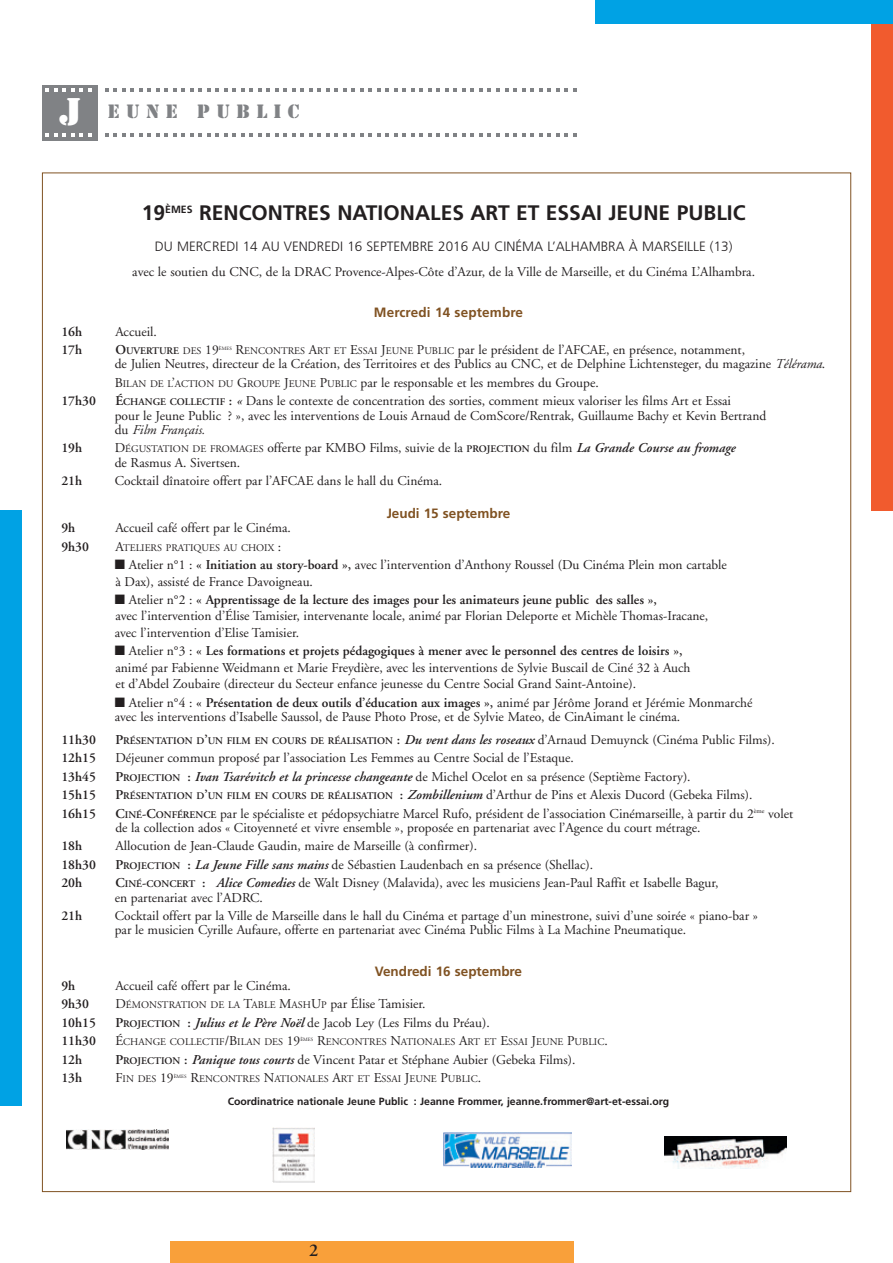
<style>
.page{position:relative;width:893px;height:1263px;background:#fff}
.page>*{position:absolute;margin:0;border:0;box-sizing:border-box;transform-origin:0 0}
.t1{font:700 21px "Frutiger";color:#231f20}
.t2{font:18px "Stencil Std";color:#808285}
.t3{font:600 18px "Adobe Garamond";color:#231f20}
.t4{font:13.5px/14.2px "Adobe Garamond";color:#231f20}
.t5{font:600 13.5px "Adobe Garamond";color:#231f20}
.t6{font:300 13.5px "Frutiger";color:#231f20}
.t7{font:700 13.5px "Frutiger";color:#805222}
.t8{font:700 10.5px "Frutiger";color:#231f20}
.t9{font:10.2px "Adobe Garamond";color:#231f20}
.t10{font:600 10.2px "Adobe Garamond";color:#231f20}
.t11{font:5.1px "Adobe Garamond";color:#231f20}
.s1{font-size:36px;color:#fff}
.s2{font-size:13.5px}
.s3{font-weight:400}
.s4{font-weight:400;font-size:13.5px}
.s5{font-size:10.2px}
.s6{font-style:italic}
.s7{font-weight:600}
.s8{font-weight:600;font-size:10.2px}
.s9{font-weight:600;font-style:italic}
.s10{font-style:italic;font-size:13.5px}
</style>
<div class="page">
<div style="left:872px;top:0;width:21px;height:510px;background:#f15b2e"></div>
<div style="left:595px;top:0;width:298px;height:23px;background:#00a2e4"></div>
<div style="left:0;top:510px;width:21px;height:596px;background:#00a2e4"></div>
<div style="left:170px;top:1242px;width:404px;height:21px;background:#f9a03a"></div>
<div style="left:43px;top:85px;width:55px;height:56px;background:#808285"></div>
<svg style="left:45px;top:88px;width:47px;height:4px"></svg>
<svg style="left:105px;top:88px;width:471px;height:4px"></svg>
<svg style="left:105px;top:133px;width:471px;height:4px"></svg>
<svg style="left:45px;top:133px;width:47px;height:4px"></svg>
<img style="left:665px;top:1136px;width:121px;height:32px">
<svg style="left:67px;top:1129px;width:102px;height:21px"></svg>
<img style="left:67px;top:1129px;width:101px;height:20px">
<img style="left:444px;top:1132px;width:128px;height:36px">
<img style="left:272px;top:1128px;width:43px;height:54px">
<p class="t2" style="left:59px;top:100px;width:242px"><span class="s1">J</span> EUNE PUBLIC</p>
<p class="t1" style="left:142px;top:201px;width:605px">19<sup>ÈMES</sup> RENCONTRES NATIONALES ART ET ESSAI JEUNE PUBLIC</p>
<p class="t6" style="left:155px;top:239px;width:579px">DU MERCREDI 14 AU VENDREDI 16 SEPTEMBRE 2016 AU CINÉMA L’ALHAMBRA À MARSEILLE (13)</p>
<p class="t4" style="left:132px;top:265px;width:624px">avec le soutien du CNC, de la DRAC Provence-Alpes-Côte d’Azur, de la Ville de Marseille, et du Cinéma L’Alhambra.</p>
<p class="t7" style="left:374px;top:304px;width:151px">Mercredi 14 septembre</p>
<p class="t5" style="left:61px;top:324px;width:22px">16h</p>
<p class="t4" style="left:115px;top:325px;width:43px">Accueil.</p>
<p class="t5" style="left:61px;top:342px;width:22px">17h</p>
<p class="t10" style="left:115px;top:345px;width:105px"><span class="s2">O</span>UVERTURE <span class="s3">DES</span> <span class="s4">19</span></p>
<p class="t11" style="left:219px;top:345px;width:15px">ÈMES</p>
<p class="t4" style="left:115px;top:343px;width:712px;text-indent:121px">R<span class="s5">ENCONTRES</span> A<span class="s5">RT ET</span> E<span class="s5">SSAI</span> J<span class="s5">EUNE</span> P<span class="s5">UBLIC</span> par le président de l’AFCAE, en présence, notamment,<br>de Julien Neutres, directeur de la Création, des Territoires et des Publics au CNC, et de Delphine Lichtensteger, du magazine <span class="s6">Télérama</span>.</p>
<p class="t4" style="left:115px;top:376px;width:485px">B<span class="s5">ILAN DE L</span>’<span class="s5">ACTION DU</span> G<span class="s5">ROUPE</span> J<span class="s5">EUNE</span> P<span class="s5">UBLIC</span> par le responsable et les membres du Groupe.</p>
<p class="t5" style="left:61px;top:394px;width:36px">17h30</p>
<p class="t4" style="left:115px;top:394px;width:653px"><span class="s7">É</span><span class="s8">CHANGE COLLECTIF</span> <span class="s7">:</span> <span class="s9">«</span> Dans le contexte de concentration des sorties, comment mieux valoriser les films Art et Essai<br>pour le Jeune Public ? », avec les interventions de Louis Arnaud de ComScore/Rentrak, Guillaume Bachy et Kevin Bertrand du <span class="s6">Film Français.</span></p>
<p class="t5" style="left:61px;top:441px;width:22px">19h</p>
<p class="t4" style="left:115px;top:441px;width:622px">D<span class="s5">ÉGUSTATION DE FROMAGES</span> offerte par KMBO Films, suivie de la <span class="s8">PROJECTION</span> du film <span class="s9">La Grande Course au fromage </span>de Rasmus A. Sivertsen.</p>
<p class="t5" style="left:61px;top:473px;width:22px">21h</p>
<p class="t4" style="left:115px;top:474px;width:329px">Cocktail dînatoire offert par l’AFCAE dans le hall du Cinéma.</p>
<p class="t7" style="left:387px;top:505px;width:125px">Jeudi 15 septembre</p>
<p class="t5" style="left:61px;top:520px;width:15px">9h</p>
<p class="t4" style="left:115px;top:521px;width:177px">Accueil café offert par le Cinéma.</p>
<p class="t5" style="left:61px;top:539px;width:29px">9h30</p>
<p class="t9" style="left:115px;top:542px;width:167px"><span class="s2">A</span>TELIERS PRATIQUES AU CHOIX <span class="s2">:</span></p>
<p class="t4" style="left:115px;top:557px;width:614px;line-height:16.4px">■ Atelier n°1 : <span class="s7">« Initiation au story-board »,</span> avec l’intervention d’Anthony Roussel (Du Cinéma Plein mon cartable à Dax), assisté de France Davoigneau.</p>
<p class="t4" style="left:115px;top:592px;width:595px;line-height:16.4px">■ Atelier n°2 : <span class="s7">« Apprentissage de la lecture des images pour les animateurs jeune public des salles »,<br></span>avec l’intervention d’Élise Tamisier, intervenante locale, animé par Florian Deleporte et Michèle Thomas-Iracane, avec l’intervention d’Elise Tamisier.</p>
<p class="t4" style="left:115px;top:643px;width:577px;line-height:16.4px">■ Atelier n°3 : <span class="s7">« Les formations et projets pédagogiques à mener avec le personnel des centres de loisirs », </span>animé par Fabienne Weidmann et Marie Freydière, avec les interventions de Sylvie Buscail de Ciné 32 à Auch et d’Abdel Zoubaire (directeur du Secteur enfance jeunesse du Centre Social Grand Saint-Antoine).</p>
<p class="t4" style="left:115px;top:695px;width:639px">■ Atelier n°4 : <span class="s7">« Présentation de deux outils d’éducation aux images »,</span> animé par Jérôme Jorand et Jérémie Monmarché avec les interventions d’Isabelle Saussol, de Pause Photo Prose, et de Sylvie Mateo, de CinAimant le cinéma.</p>
<p class="t5" style="left:61px;top:732px;width:36px">11h30</p>
<p class="t10" style="left:115px;top:735px;width:661px"><span class="s2">P</span>RÉSENTATION D<span class="s2">’</span>UN FILM EN COURS DE RÉALISATION <span class="s2">:</span> <span class="s10">Du vent dans les roseaux</span> <span class="s4">d’Arnaud Demuynck (Cinéma Public Films).</span></p>
<p class="t5" style="left:61px;top:750px;width:36px">12h15</p>
<p class="t4" style="left:115px;top:751px;width:460px">Déjeuner commun proposé par l’association Les Femmes au Centre Social de l’Estaque.</p>
<p class="t5" style="left:61px;top:769px;width:36px">13h45</p>
<p class="t4" style="left:115px;top:769px;width:577px"><span class="s7">P</span><span class="s8">ROJECTION</span> <span class="s7">:</span> <span class="s9">Ivan Tsarévitch et la princesse changeante</span> de Michel Ocelot en sa présence (Septième Factory).</p>
<p class="t5" style="left:61px;top:787px;width:36px">15h15</p>
<p class="t4" style="left:115px;top:788px;width:639px"><span class="s7">P</span><span class="s8">RÉSENTATION D</span><span class="s7">’</span><span class="s8">UN FILM EN COURS DE RÉALISATION</span> <span class="s7">:</span> <span class="s9">Zombillenium</span> d’Arthur de Pins et Alexis Ducord (Gebeka Films).</p>
<p class="t5" style="left:61px;top:806px;width:36px">16h15</p>
<p class="t4" style="left:115px;top:806px;width:679px"><span class="s7">C</span><span class="s8">INÉ</span><span class="s7">-C</span><span class="s8">ONFÉRENCE</span> par le spécialiste et pédopsychiatre Marcel Rufo, président de l’association Cinémarseille, à partir du 2<sup>ème</sup> volet de la collection ados « Citoyenneté et vivre ensemble », proposée en partenariat avec l’Agence du court métrage.</p>
<p class="t5" style="left:61px;top:839px;width:22px">18h</p>
<p class="t4" style="left:115px;top:839px;width:363px">Allocution de Jean-Claude Gaudin, maire de Marseille (à confirmer).</p>
<p class="t5" style="left:61px;top:857px;width:36px">18h30</p>
<p class="t4" style="left:115px;top:858px;width:479px"><span class="s7">P</span><span class="s8">ROJECTION</span> <span class="s7">:</span> <span class="s9">La Jeune Fille sans mains</span> de Sébastien Laudenbach en sa présence (Shellac).</p>
<p class="t5" style="left:61px;top:876px;width:22px">20h</p>
<p class="t4" style="left:115px;top:876px;width:605px"><span class="s7">C</span><span class="s8">INÉ</span><span class="s7">-</span><span class="s8">CONCERT</span> <span class="s7">:</span> <span class="s9">Alice Comedies</span> de Walt Disney (Malavida), avec les musiciens Jean-Paul Raffit et Isabelle Bagur, en partenariat avec l’ADRC.</p>
<p class="t5" style="left:61px;top:908px;width:22px">21h</p>
<p class="t4" style="left:115px;top:909px;width:645px">Cocktail offert par la Ville de Marseille dans le hall du Cinéma et partage d’un minestrone, suivi d’une soirée « piano-bar » par le musicien Cyrille Aufaure, offerte en partenariat avec Cinéma Public Films à La Machine Pneumatique.</p>
<p class="t7" style="left:375px;top:963px;width:149px">Vendredi 16 septembre</p>
<p class="t5" style="left:61px;top:978px;width:15px">9h</p>
<p class="t4" style="left:115px;top:979px;width:177px">Accueil café offert par le Cinéma.</p>
<p class="t5" style="left:61px;top:997px;width:29px">9h30</p>
<p class="t9" style="left:115px;top:1000px;width:312px"><span class="s2">D</span>ÉMONSTRATION DE LA <span class="s2">T</span>ABLE <span class="s2">M</span>ASH<span class="s2">U</span>P <span class="s2">par Élise Tamisier.</span></p>
<p class="t5" style="left:61px;top:1015px;width:36px">10h15</p>
<p class="t4" style="left:115px;top:1016px;width:376px"><span class="s7">P</span><span class="s8">ROJECTION</span> <span class="s7">:</span> <span class="s9">Julius et le Père Noël</span> de Jacob Ley (Les Films du Préau).</p>
<p class="t5" style="left:61px;top:1034px;width:36px">11h30</p>
<p class="t9" style="left:115px;top:1037px;width:186px"><span class="s2">É</span>CHANGE COLLECTIF<span class="s2">/B</span>ILAN DES <span class="s2">19</span></p>
<p class="t11" style="left:300px;top:1037px;width:15px">ÈMES</p>
<p class="t9" style="left:317px;top:1037px;width:292px"><span class="s2">R</span>ENCONTRES <span class="s2">N</span>ATIONALES <span class="s2">A</span>RT ET <span class="s2">E</span>SSAI <span class="s2">J</span>EUNE <span class="s2">P</span>UBLIC<span class="s2">.</span></p>
<p class="t5" style="left:61px;top:1052px;width:22px">12h</p>
<p class="t4" style="left:115px;top:1053px;width:462px"><span class="s7">P</span><span class="s8">ROJECTION</span> <span class="s7">:</span> <span class="s9">Panique tous courts</span> de Vincent Patar et Stéphane Aubier (Gebeka Films).</p>
<p class="t5" style="left:61px;top:1071px;width:22px">13h</p>
<p class="t9" style="left:115px;top:1074px;width:60px"><span class="s2">F</span>IN DES <span class="s2">19</span></p>
<p class="t11" style="left:174px;top:1074px;width:15px">ÈMES</p>
<p class="t9" style="left:190px;top:1074px;width:292px"><span class="s2">R</span>ENCONTRES <span class="s2">N</span>ATIONALES <span class="s2">A</span>RT ET <span class="s2">E</span>SSAI <span class="s2">J</span>EUNE <span class="s2">P</span>UBLIC<span class="s2">.</span></p>
<p class="t8" style="left:228px;top:1095px;width:443px">Coordinatrice nationale Jeune Public : Jeanne Frommer, jeanne.frommer@art-et-essai.org</p>
<p class="t3" style="left:309px;top:1240px;width:11px">2</p>
</div>
